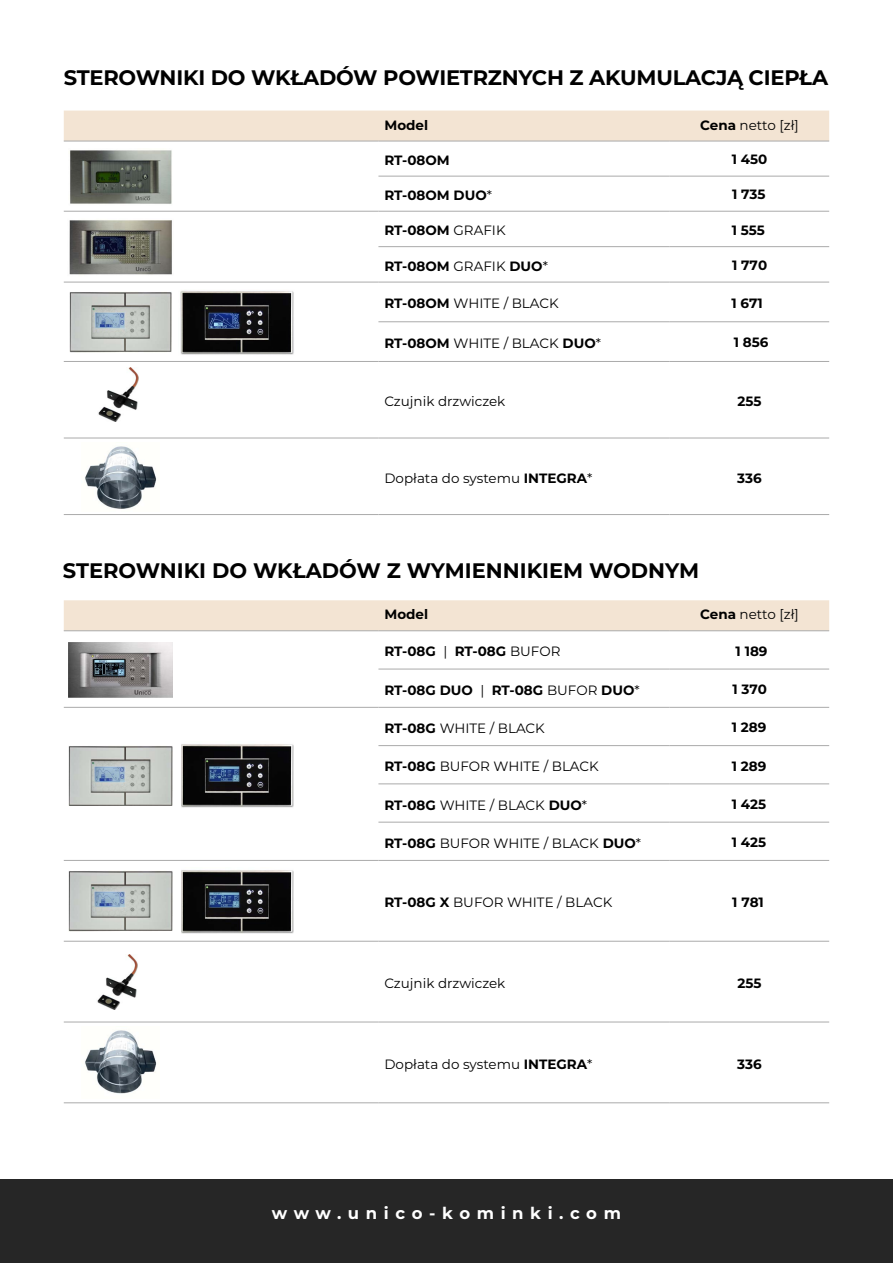
<style>
.page{position:relative;width:893px;height:1263px;background:#fff}
.page>*{position:absolute;margin:0;border:0;box-sizing:border-box;transform-origin:0 0}
.t1{font:700 21px "Montserrat";letter-spacing:-.01em;color:#000}
.t2{font:700 16.5px "Montserrat";letter-spacing:.4em;color:#fff}
.t3{font:13.5px "Montserrat";color:#000}
.t4{font:700 13.5px "Montserrat";color:#000}
.s1{font-weight:700}
.s2{font-weight:400}
</style>
<div class="page">
<img style="left:85px;top:1030px;width:72px;height:64px">
<div style="left:64px;top:111px;width:765px;height:30px;background:#f3e4d3"></div>
<hr style="left:378px;top:321px;width:292px;height:1px;background:#aaa">
<hr style="left:670px;top:321px;width:159px;height:1px;background:#aaa">
<hr style="left:64px;top:361px;width:314px;height:1px;background:#aaa">
<hr style="left:378px;top:361px;width:292px;height:1px;background:#aaa">
<hr style="left:670px;top:361px;width:159px;height:1px;background:#aaa">
<hr style="left:64px;top:438px;width:314px;height:1px;background:#aaa">
<hr style="left:378px;top:438px;width:292px;height:1px;background:#aaa">
<hr style="left:670px;top:438px;width:159px;height:1px;background:#aaa">
<hr style="left:378px;top:176px;width:292px;height:1px;background:#aaa">
<hr style="left:670px;top:176px;width:159px;height:1px;background:#aaa">
<hr style="left:64px;top:211px;width:314px;height:1px;background:#aaa">
<hr style="left:378px;top:211px;width:292px;height:1px;background:#aaa">
<hr style="left:670px;top:211px;width:159px;height:1px;background:#aaa">
<hr style="left:378px;top:246px;width:292px;height:1px;background:#aaa">
<hr style="left:670px;top:246px;width:159px;height:1px;background:#aaa">
<hr style="left:64px;top:282px;width:314px;height:1px;background:#aaa">
<hr style="left:378px;top:282px;width:292px;height:1px;background:#aaa">
<hr style="left:670px;top:282px;width:159px;height:1px;background:#aaa">
<hr style="left:64px;top:141px;width:314px;height:1px;background:#aaa">
<hr style="left:378px;top:141px;width:292px;height:1px;background:#aaa">
<hr style="left:670px;top:141px;width:159px;height:1px;background:#aaa">
<hr style="left:64px;top:514px;width:314px;height:1px;background:#aaa">
<hr style="left:378px;top:514px;width:292px;height:1px;background:#aaa">
<hr style="left:670px;top:514px;width:159px;height:1px;background:#aaa">
<div style="left:64px;top:600px;width:765px;height:30px;background:#f3e4d3"></div>
<hr style="left:64px;top:941px;width:314px;height:1px;background:#aaa">
<hr style="left:378px;top:941px;width:292px;height:1px;background:#aaa">
<hr style="left:670px;top:941px;width:159px;height:1px;background:#aaa">
<hr style="left:378px;top:669px;width:292px;height:1px;background:#aaa">
<hr style="left:670px;top:669px;width:159px;height:1px;background:#aaa">
<hr style="left:64px;top:707px;width:314px;height:1px;background:#aaa">
<hr style="left:378px;top:707px;width:292px;height:1px;background:#aaa">
<hr style="left:670px;top:707px;width:159px;height:1px;background:#aaa">
<hr style="left:378px;top:745px;width:292px;height:1px;background:#aaa">
<hr style="left:670px;top:745px;width:159px;height:1px;background:#aaa">
<hr style="left:378px;top:783px;width:292px;height:1px;background:#aaa">
<hr style="left:670px;top:783px;width:159px;height:1px;background:#aaa">
<hr style="left:378px;top:822px;width:292px;height:1px;background:#aaa">
<hr style="left:670px;top:822px;width:159px;height:1px;background:#aaa">
<hr style="left:64px;top:860px;width:314px;height:1px;background:#aaa">
<hr style="left:378px;top:860px;width:292px;height:1px;background:#aaa">
<hr style="left:670px;top:860px;width:159px;height:1px;background:#aaa">
<hr style="left:64px;top:1022px;width:314px;height:1px;background:#aaa">
<hr style="left:378px;top:1022px;width:292px;height:1px;background:#aaa">
<hr style="left:670px;top:1022px;width:159px;height:1px;background:#aaa">
<hr style="left:64px;top:1102px;width:314px;height:1px;background:#aaa">
<hr style="left:378px;top:1102px;width:292px;height:1px;background:#aaa">
<hr style="left:670px;top:1102px;width:159px;height:1px;background:#aaa">
<hr style="left:64px;top:630px;width:314px;height:1px;background:#aaa">
<hr style="left:378px;top:630px;width:292px;height:1px;background:#aaa">
<hr style="left:670px;top:630px;width:159px;height:1px;background:#aaa">
<img style="left:70px;top:150px;width:102px;height:54px">
<img style="left:68px;top:643px;width:104px;height:54px">
<img style="left:68px;top:746px;width:104px;height:60px">
<img style="left:68px;top:871px;width:104px;height:60px">
<img style="left:181px;top:744px;width:112px;height:64px">
<img style="left:181px;top:870px;width:112px;height:64px">
<img style="left:98px;top:367px;width:40px;height:55px">
<img style="left:97px;top:955px;width:41px;height:55px">
<img style="left:85px;top:446px;width:72px;height:63px">
<img style="left:69px;top:220px;width:103px;height:55px">
<img style="left:69px;top:292px;width:103px;height:60px">
<img style="left:180px;top:290px;width:114px;height:65px">
<div style="left:0;top:1179px;width:893px;height:84px;background:#262626"></div>
<h1 class="t1" style="left:64px;top:62px;width:766px">STEROWNIKI DO WKŁADÓW POWIETRZNYCH Z AKUMULACJĄ CIEPŁA</h1>
<p class="t4" style="left:384px;top:115px;width:45px">Model</p>
<p class="t3" style="left:700px;top:116px;width:100px"><span class="s1">Cena</span> netto [zł]</p>
<p class="t4" style="left:384px;top:151px;width:67px">RT-08OM</p>
<p class="t4" style="left:732px;top:150px;width:37px">1 450</p>
<p class="t4" style="left:384px;top:186px;width:109px">RT-08OM DUO<span class="s2">*</span></p>
<p class="t4" style="left:732px;top:185px;width:35px">1 735</p>
<p class="t4" style="left:384px;top:221px;width:123px">RT-08OM <span class="s2">GRAFIK</span></p>
<p class="t4" style="left:732px;top:220px;width:35px">1 555</p>
<p class="t4" style="left:384px;top:256px;width:165px">RT-08OM <span class="s2">GRAFIK</span> DUO<span class="s2">*</span></p>
<p class="t4" style="left:732px;top:256px;width:37px">1 770</p>
<p class="t3" style="left:384px;top:294px;width:176px"><span class="s1">RT-08OM</span> WHITE / BLACK</p>
<p class="t4" style="left:731px;top:293px;width:33px">1 671</p>
<p class="t3" style="left:384px;top:334px;width:218px"><span class="s1">RT-08OM</span> WHITE / BLACK <span class="s1">DUO</span>*</p>
<p class="t4" style="left:734px;top:333px;width:36px">1 856</p>
<p class="t3" style="left:384px;top:392px;width:122px">Czujnik drzwiczek</p>
<p class="t4" style="left:737px;top:392px;width:25px">255</p>
<p class="t3" style="left:384px;top:469px;width:209px">Dopłata do systemu <span class="s1">INTEGRA</span>*</p>
<p class="t4" style="left:737px;top:468px;width:26px">336</p>
<h1 class="t1" style="left:63px;top:555px;width:638px">STEROWNIKI DO WKŁADÓW Z WYMIENNIKIEM WODNYM</h1>
<p class="t4" style="left:384px;top:605px;width:45px">Model</p>
<p class="t3" style="left:700px;top:605px;width:100px"><span class="s1">Cena</span> netto [zł]</p>
<p class="t4" style="left:384px;top:642px;width:177px">RT-08G <span class="s2">|</span> RT-08G <span class="s2">BUFOR</span></p>
<p class="t4" style="left:736px;top:641px;width:33px">1 189</p>
<p class="t4" style="left:384px;top:680px;width:257px">RT-08G DUO <span class="s2">|</span> RT-08G <span class="s2">BUFOR</span> DUO<span class="s2">*</span></p>
<p class="t4" style="left:732px;top:679px;width:36px">1 370</p>
<p class="t3" style="left:384px;top:719px;width:162px"><span class="s1">RT-08G</span> WHITE / BLACK</p>
<p class="t4" style="left:732px;top:718px;width:36px">1 289</p>
<p class="t3" style="left:384px;top:757px;width:216px"><span class="s1">RT-08G</span> BUFOR WHITE / BLACK</p>
<p class="t4" style="left:732px;top:756px;width:36px">1 289</p>
<p class="t3" style="left:384px;top:795px;width:204px"><span class="s1">RT-08G</span> WHITE / BLACK <span class="s1">DUO</span>*</p>
<p class="t4" style="left:732px;top:794px;width:36px">1 425</p>
<p class="t3" style="left:384px;top:834px;width:258px"><span class="s1">RT-08G</span> BUFOR WHITE / BLACK <span class="s1">DUO</span>*</p>
<p class="t4" style="left:732px;top:832px;width:36px">1 425</p>
<p class="t3" style="left:384px;top:893px;width:229px"><span class="s1">RT-08G X</span> BUFOR WHITE / BLACK</p>
<p class="t4" style="left:732px;top:892px;width:33px">1 781</p>
<p class="t3" style="left:384px;top:974px;width:122px">Czujnik drzwiczek</p>
<p class="t4" style="left:737px;top:974px;width:25px">255</p>
<p class="t3" style="left:384px;top:1055px;width:209px">Dopłata do systemu <span class="s1">INTEGRA</span>*</p>
<p class="t4" style="left:737px;top:1054px;width:26px">336</p>
<p class="t2" style="left:272px;top:1201px;width:351px">www.unico-kominki.com</p>
</div>
